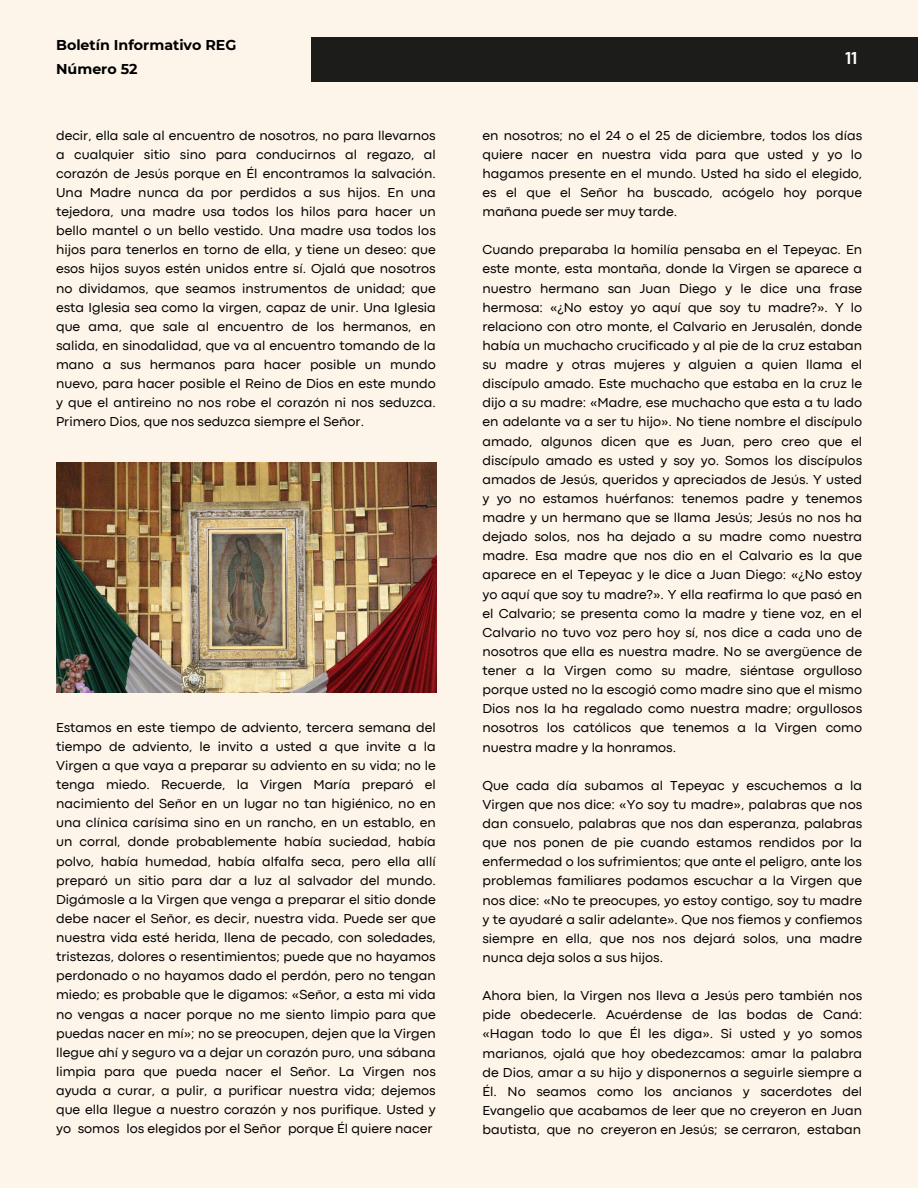
<style>
.page{position:relative;width:918px;height:1188px;background:#fdf5e9}
.page>*{position:absolute;margin:0;border:0;box-sizing:border-box;transform-origin:0 0}
.t1{font:700 18px "Codec Pro";color:#fff}
.t2{font:700 14.25px/23.7px "Montserrat";color:#000}
.t3{font:13.5px/19.2px "Codec Pro";color:#000;text-align:justify}
</style>
<div class="page">
<div style="left:311px;top:37px;width:607px;height:45px;background:#1c1c1a"></div>
<img style="left:56px;top:462px;width:380px;height:231px">
<p class="t2" style="left:56px;top:34px;width:182px">Boletín Informativo REG<br>Número 52</p>
<p class="t3" style="left:56px;top:127px;width:381px">decir, ella sale al encuentro de nosotros, no para llevarnos a cualquier sitio sino para conducirnos al regazo, al corazón de Jesús porque en Él encontramos la salvación.<br>Una Madre nunca da por perdidos a sus hijos. En una tejedora, una madre usa todos los hilos para hacer un bello mantel o un bello vestido. Una madre usa todos los hijos para tenerlos en torno de ella, y tiene un deseo: que esos hijos suyos estén unidos entre sí. Ojalá que nosotros no dividamos, que seamos instrumentos de unidad; que esta Iglesia sea como la virgen, capaz de unir. Una Iglesia que ama, que sale al encuentro de los hermanos, en salida, en sinodalidad, que va al encuentro tomando de la mano a sus hermanos para hacer posible un mundo nuevo, para hacer posible el Reino de Dios en este mundo y que el antireino no nos robe el corazón ni nos seduzca.<br>Primero Dios, que nos seduzca siempre el Señor.</p>
<p class="t3" style="left:56px;top:719px;width:381px">Estamos en este tiempo de adviento, tercera semana del tiempo de adviento, le invito a usted a que invite a la Virgen a que vaya a preparar su adviento en su vida; no le tenga miedo. Recuerde, la Virgen María preparó el nacimiento del Señor en un lugar no tan higiénico, no en una clínica carísima sino en un rancho, en un establo, en un corral, donde probablemente había suciedad, había polvo, había humedad, había alfalfa seca, pero ella allí preparó un sitio para dar a luz al salvador del mundo.<br>Digámosle a la Virgen que venga a preparar el sitio donde debe nacer el Señor, es decir, nuestra vida. Puede ser que nuestra vida esté herida, llena de pecado, con soledades, tristezas, dolores o resentimientos; puede que no hayamos perdonado o no hayamos dado el perdón, pero no tengan miedo; es probable que le digamos: «Señor, a esta mi vida no vengas a nacer porque no me siento limpio para que puedas nacer en mí»; no se preocupen, dejen que la Virgen llegue ahí y seguro va a dejar un corazón puro, una sábana limpia para que pueda nacer el Señor. La Virgen nos ayuda a curar, a pulir, a purificar nuestra vida; dejemos que ella llegue a nuestro corazón y nos purifique. Usted y yo somos los elegidos por el Señor porque Él quiere nacer</p>
<h1 class="t1" style="left:845px;top:52px;width:14px">11</h1>
<p class="t3" style="left:483px;top:126px;width:381px">en nosotros; no el 24 o el 25 de diciembre, todos los días quiere nacer en nuestra vida para que usted y yo lo hagamos presente en el mundo. Usted ha sido el elegido, es el que el Señor ha buscado, acógelo hoy porque mañana puede ser muy tarde.</p>
<p class="t3" style="left:483px;top:241px;width:381px">Cuando preparaba la homilía pensaba en el Tepeyac. En este monte, esta montaña, donde la Virgen se aparece a nuestro hermano san Juan Diego y le dice una frase hermosa: «¿No estoy yo aquí que soy tu madre?». Y lo relaciono con otro monte, el Calvario en Jerusalén, donde había un muchacho crucificado y al pie de la cruz estaban su madre y otras mujeres y alguien a quien llama el discípulo amado. Este muchacho que estaba en la cruz le dijo a su madre: «Madre, ese muchacho que esta a tu lado en adelante va a ser tu hijo». No tiene nombre el discípulo amado, algunos dicen que es Juan, pero creo que el discípulo amado es usted y soy yo. Somos los discípulos amados de Jesús, queridos y apreciados de Jesús. Y usted y yo no estamos huérfanos: tenemos padre y tenemos madre y un hermano que se llama Jesús; Jesús no nos ha dejado solos, nos ha dejado a su madre como nuestra madre. Esa madre que nos dio en el Calvario es la que aparece en el Tepeyac y le dice a Juan Diego: «¿No estoy yo aquí que soy tu madre?». Y ella reafirma lo que pasó en el Calvario; se presenta como la madre y tiene voz, en el Calvario no tuvo voz pero hoy sí, nos dice a cada uno de nosotros que ella es nuestra madre. No se avergüence de tener a la Virgen como su madre, siéntase orgulloso porque usted no la escogió como madre sino que el mismo Dios nos la ha regalado como nuestra madre; orgullosos nosotros los católicos que tenemos a la Virgen como nuestra madre y la honramos.</p>
<p class="t3" style="left:483px;top:777px;width:381px">Que cada día subamos al Tepeyac y escuchemos a la Virgen que nos dice: «Yo soy tu madre», palabras que nos dan consuelo, palabras que nos dan esperanza, palabras que nos ponen de pie cuando estamos rendidos por la enfermedad o los sufrimientos; que ante el peligro, ante los problemas familiares podamos escuchar a la Virgen que nos dice: «No te preocupes, yo estoy contigo, soy tu madre y te ayudaré a salir adelante». Que nos fiemos y confiemos siempre en ella, que nos nos dejará solos, una madre nunca deja solos a sus hijos.</p>
<p class="t3" style="left:483px;top:987px;width:381px">Ahora bien, la Virgen nos lleva a Jesús pero también nos pide obedecerle. Acuérdense de las bodas de Caná: «Hagan todo lo que Él les diga». Si usted y yo somos marianos, ojalá que hoy obedezcamos: amar la palabra de Dios, amar a su hijo y disponernos a seguirle siempre a Él. No seamos como los ancianos y sacerdotes del Evangelio que acabamos de leer que no creyeron en Juan bautista, que no creyeron en Jesús; se cerraron, estaban</p>
</div>
